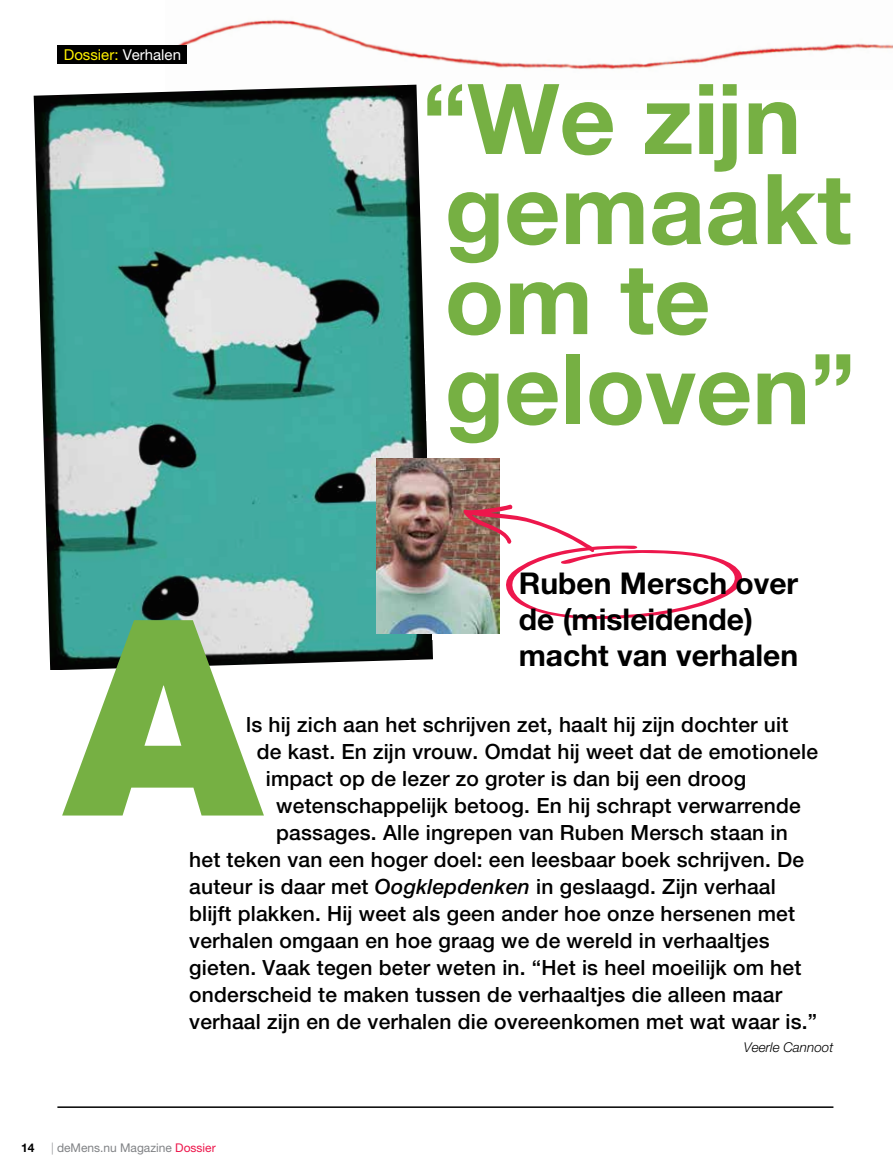
<style>
.page{position:relative;width:893px;height:1170px;background:#fff}
.page>*{position:absolute;margin:0;border:0;box-sizing:border-box;transform-origin:0 0}
.t1{font:700 97.8px/90px "Helvetica Neue LT Pro";color:#76b043}
.t2{font:700 30px/36px "Helvetica Neue LT Pro";color:#000}
.t3{font:500 21px "Helvetica Neue LT Pro";letter-spacing:.01em;color:#000}
.t4{font:15px "Helvetica Neue LT Pro";color:#fff200}
.t5{font:italic 300 13.5px "Helvetica Neue LT Pro";color:#000}
.t6{font:12px "Helvetica Neue LT Pro";color:#808285}
.t7{font:700 12px "Helvetica Neue LT Pro";color:#000}
.s1{color:#fff}
.s2{font-style:italic}
.s3{font-weight:300;color:#939598}
.s4{color:#ed174c}
</style>
<div class="page">
<img style="left:166px;top:20px;width:727px;height:65px">
<div style="left:57px;top:46px;width:130px;height:18px;background:#000"></div>
<hr style="left:57px;top:1106px;width:776px;height:1px;background:#000">
<img style="left:34px;top:85px;width:399px;height:585px">
<svg style="left:62px;top:620px;width:202px;height:195px"></svg>
<img style="left:376px;top:458px;width:124px;height:175px">
<svg style="left:463px;top:504px;width:279px;height:116px"></svg>
<p class="t4" style="left:64px;top:45px;width:119px">Dossier: <span class="s1">Verhalen</span></p>
<h1 class="t1" style="left:422px;top:72px;width:435px">“We zijn gemaakt om te geloven”</h1>
<h2 class="t2" style="left:519px;top:565px;width:281px">Ruben Mersch over de (misleidende) macht van verhalen</h2>
<p class="t3" style="left:246px;top:711px;width:544px">ls hij zich aan het schrijven zet, haalt hij zijn dochter uit</p>
<p class="t3" style="left:257px;top:738px;width:563px">de kast. En zijn vrouw. Omdat hij weet dat de emotionele</p>
<p class="t3" style="left:266px;top:765px;width:482px">impact op de lezer zo groter is dan bij een droog</p>
<p class="t3" style="left:276px;top:792px;width:526px">wetenschappelijk betoog. En hij schrapt verwarrende</p>
<p class="t3" style="left:276px;top:819px;width:513px">passages. Alle ingrepen van Ruben Mersch staan in</p>
<p class="t3" style="left:189px;top:846px;width:616px">het teken van een hoger doel: een leesbaar boek schrijven. De</p>
<p class="t3" style="left:189px;top:873px;width:588px">auteur is daar met <span class="s2">Oogklepdenken</span> in geslaagd. Zijn verhaal</p>
<p class="t3" style="left:189px;top:900px;width:607px">blijft plakken. Hij weet als geen ander hoe onze hersenen met</p>
<p class="t3" style="left:189px;top:927px;width:582px">verhalen omgaan en hoe graag we de wereld in verhaaltjes</p>
<p class="t3" style="left:189px;top:954px;width:614px">gieten. Vaak tegen beter weten in. “Het is heel moeilijk om het</p>
<p class="t3" style="left:189px;top:981px;width:594px">onderscheid te maken tussen de verhaaltjes die alleen maar</p>
<p class="t3" style="left:189px;top:1008px;width:629px">verhaal zijn en de verhalen die overeenkomen met wat waar is.”</p>
<p class="t5" style="left:744px;top:1039px;width:91px">Veerle Cannoot</p>
<p class="t7" style="left:21px;top:1140px;width:15px">14</p>
<p class="t6" style="left:51px;top:1140px;width:166px"><span class="s3">|</span> deMens.nu Magazine <span class="s4">Dossier</span></p>
</div>
